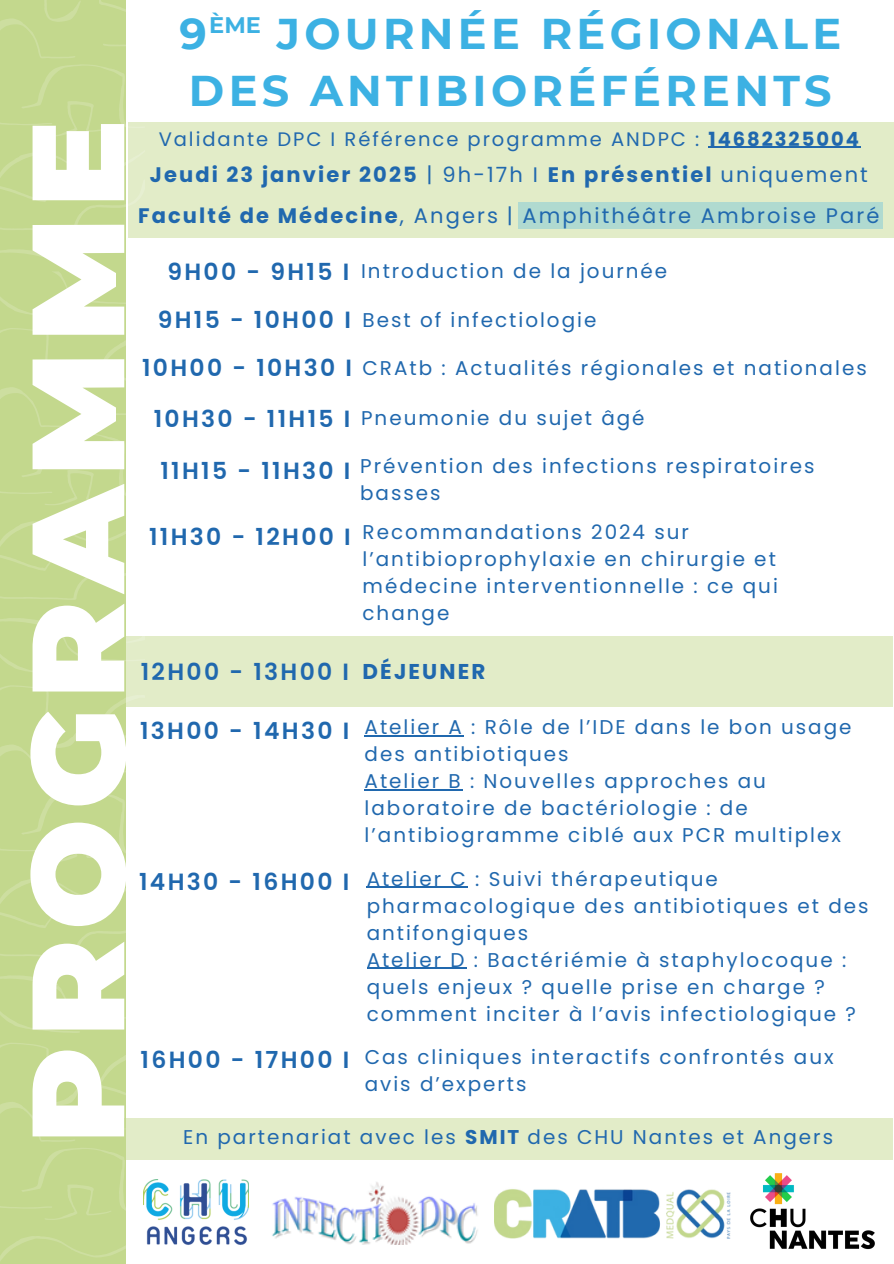
<style>
.page{position:relative;width:894px;height:1264px;background:#fff}
.page>*{position:absolute;margin:0;border:0;box-sizing:border-box;transform-origin:0 0}
.t1{font:900 130.95px "Montserrat";letter-spacing:.075em;color:#fff}
.t2{font:700 42.9px/57.3px "Montserrat";letter-spacing:.1em;color:#3cb1e3;text-align:right}
.t3{font:600 23.4px "Poppins";letter-spacing:.1em;color:#2068ae}
.t4{font:700 22.5px "Montserrat";color:#3cb1e3}
.t5{font:700 21.45px "Poppins";letter-spacing:.1em;color:#2068ae}
.t6{font:21px "Poppins";letter-spacing:.1em;color:#2068ae}
.t7{font:700 21px "Poppins";letter-spacing:.1em;color:#2068ae}
.t8{font:19.95px/27px "Poppins";letter-spacing:.1em;color:#2068ae}
.t9{font:19.5px "Poppins";letter-spacing:.1em;color:#2068ae}
.s1{font-weight:700}
.s2{font-weight:400}
</style>
<div class="page">
<div style="left:0;top:0;width:125px;height:1263px;background:#c3d88d"></div>
<svg style="left:0;top:328px;width:81px;height:99px"></svg>
<svg style="left:99px;top:337px;width:27px;height:49px"></svg>
<svg style="left:103px;top:412px;width:23px;height:3px"></svg>
<svg style="left:0;top:271px;width:126px;height:47px"></svg>
<svg style="left:0;top:518px;width:126px;height:82px"></svg>
<svg style="left:0;top:433px;width:126px;height:72px"></svg>
<div style="left:124px;top:636px;width:768px;height:70px;background:#e2ecc8"></div>
<svg style="left:0;top:685px;width:81px;height:99px"></svg>
<svg style="left:99px;top:695px;width:46px;height:49px"></svg>
<svg style="left:103px;top:769px;width:23px;height:3px"></svg>
<svg style="left:0;top:618px;width:126px;height:57px"></svg>
<svg style="left:0;top:875px;width:126px;height:82px"></svg>
<svg style="left:0;top:790px;width:126px;height:72px"></svg>
<svg style="left:0;top:1043px;width:81px;height:98px"></svg>
<svg style="left:99px;top:1052px;width:27px;height:49px"></svg>
<svg style="left:103px;top:1127px;width:21px;height:2px"></svg>
<svg style="left:0;top:975px;width:126px;height:57px"></svg>
<svg style="left:0;top:1232px;width:126px;height:31px"></svg>
<svg style="left:0;top:1148px;width:145px;height:71px"></svg>
<img style="left:494px;top:1189px;width:237px;height:48px">
<img style="left:143px;top:1179px;width:105px;height:66px">
<img style="left:750px;top:1173px;width:125px;height:77px">
<div style="left:128px;top:122px;width:765px;height:116px;background:#e2ecc8"></div>
<div style="left:124px;top:1117px;width:768px;height:42px;background:#e2ecc8"></div>
<img style="left:272px;top:1182px;width:206px;height:62px">
<div style="left:517px;top:202px;width:365px;height:26px;background:#b0dad0"></div>
<hr style="left:364px;top:735px;width:100px;height:1px;background:#2068ae">
<hr style="left:364px;top:789px;width:98px;height:1px;background:#2068ae">
<hr style="left:366px;top:886px;width:102px;height:2px;background:#2068ae">
<hr style="left:366px;top:967px;width:100px;height:2px;background:#2068ae">
<hr style="left:708px;top:147px;width:152px;height:1px;background:#2068ae">
<svg style="left:0;top:0;width:81px;height:58px"></svg>
<svg style="left:99px;top:0;width:27px;height:18px"></svg>
<svg style="left:103px;top:44px;width:23px;height:3px"></svg>
<svg style="left:0;top:249px;width:58px;height:10px"></svg>
<svg style="left:0;top:150px;width:126px;height:81px"></svg>
<svg style="left:0;top:64px;width:126px;height:73px"></svg>
<h1 class="t1" style="left:-3px;top:1143px;width:1025px;rotate:-90deg">PROGRAMME</h1>
<p class="t2" style="left:189px;top:5px;width:653px">JOURNÉE RÉGIONALE<br>DES ANTIBIORÉFÉRENTS</p>
<p class="t4" style="left:209px;top:11px;width:53px">ÈME</p>
<p class="t2" style="left:179px;top:5px;width:29px">9</p>
<p class="t9" style="left:159px;top:125px;width:701px">Validante DPC I Référence programme ANDPC : <span class="s1">14682325004</span></p>
<p class="t7" style="left:150px;top:160px;width:719px">Jeudi 23 janvier 2025 <span class="s2">| 9h-17h I</span> En présentiel <span class="s2">uniquement</span></p>
<p class="t6" style="left:138px;top:201px;width:742px"><span class="s1">Faculté de Médecine</span>, Angers | Amphithéâtre Ambroise Paré</p>
<p class="t3" style="left:167px;top:255px;width:183px">9H00 - 9H15 I</p>
<p class="t8" style="left:361px;top:258px;width:307px">Introduction de la journée</p>
<p class="t3" style="left:158px;top:304px;width:194px">9H15 - 10H00 I</p>
<p class="t8" style="left:362px;top:306px;width:235px">Best of infectiologie</p>
<p class="t3" style="left:142px;top:352px;width:211px">10H00 - 10H30 I</p>
<p class="t8" style="left:362px;top:354px;width:505px">CRAtb : Actualités régionales et nationales</p>
<p class="t3" style="left:154px;top:402px;width:198px">10H30 - 11H15 I</p>
<p class="t8" style="left:361px;top:405px;width:285px">Pneumonie du sujet âgé</p>
<p class="t3" style="left:160px;top:454px;width:191px">11H15 - 11H30 I</p>
<p class="t8" style="left:360px;top:453px;width:455px">Prévention des infections respiratoires basses</p>
<p class="t3" style="left:149px;top:520px;width:203px">11H30 - 12H00 I</p>
<p class="t8" style="left:362px;top:518px;width:417px">Recommandations 2024 sur l’antibioprophylaxie en chirurgie et médecine interventionnelle : ce qui change</p>
<p class="t3" style="left:141px;top:655px;width:210px">12H00 - 13H00 I</p>
<p class="t3" style="left:140px;top:714px;width:211px">13H00 - 14H30 I</p>
<p class="t3" style="left:139px;top:865px;width:212px">14H30 - 16H00 I</p>
<p class="t3" style="left:140px;top:1043px;width:210px">16H00 - 17H00 I</p>
<p class="t5" style="left:362px;top:656px;width:124px">DÉJEUNER</p>
<p class="t8" style="left:364px;top:714px;width:488px">Atelier A : Rôle de l’IDE dans le bon usage des antibiotiques</p>
<p class="t8" style="left:364px;top:768px;width:478px">Atelier B : Nouvelles approches au laboratoire de bactériologie : de l’antibiogramme ciblé aux PCR multiplex</p>
<p class="t8" style="left:366px;top:865px;width:503px">Atelier C : Suivi thérapeutique pharmacologique des antibiotiques et des antifongiques</p>
<p class="t8" style="left:366px;top:946px;width:490px">Atelier D : Bactériémie à staphylocoque : quels enjeux ? quelle prise en charge ? comment inciter à l’avis infectiologique ?</p>
<p class="t8" style="left:365px;top:1043px;width:470px">Cas cliniques interactifs confrontés aux avis d’experts</p>
<p class="t8" style="left:183px;top:1123px;width:651px">En partenariat avec les <span class="s1">SMIT</span> des CHU Nantes et Angers</p>
</div>
